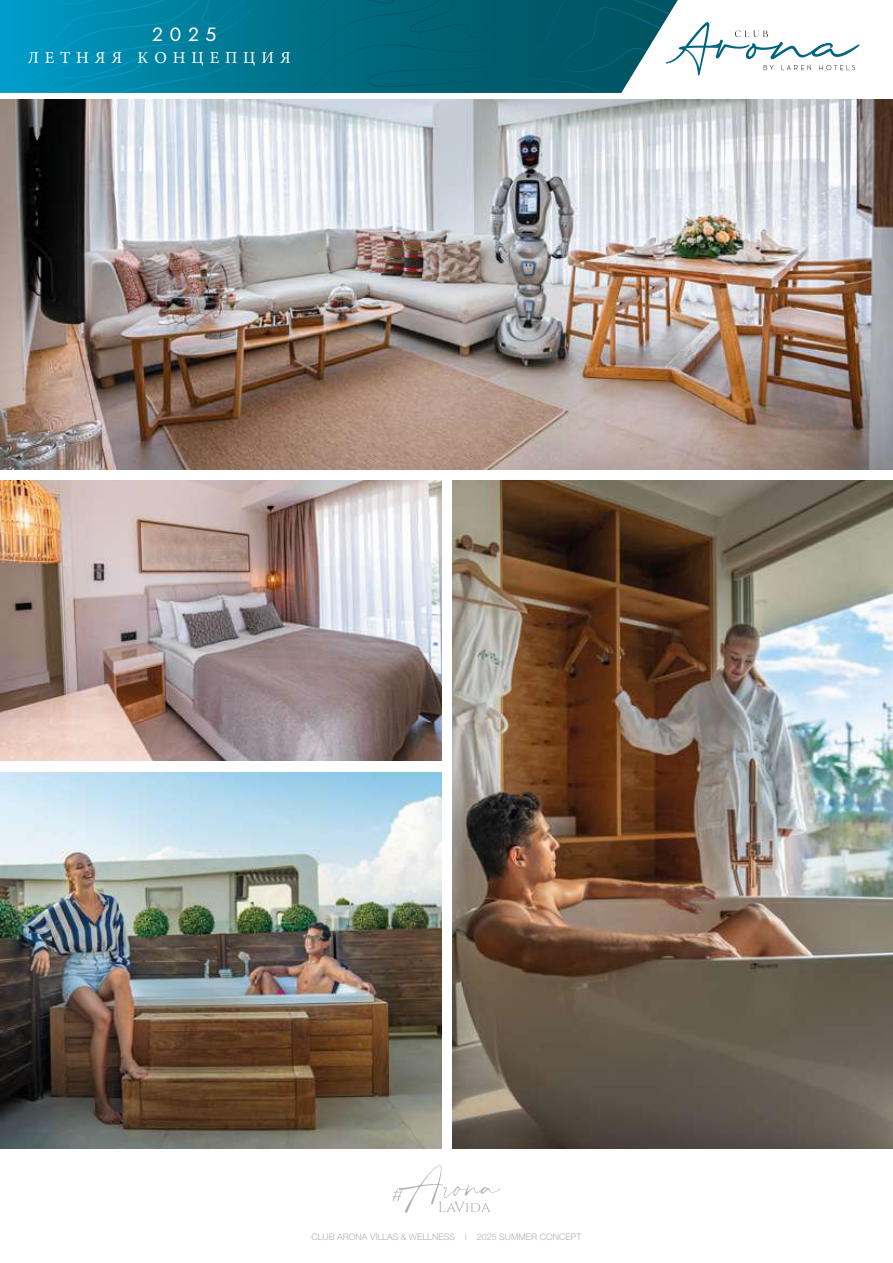
<style>
.page{position:relative;width:893px;height:1263px;background:#fff}
.page>*{position:absolute;margin:0;border:0;box-sizing:border-box;transform-origin:0 0}
.t1{font:19.05px "Jost";color:#fff}
.t2{font:16.8px "Minion Pro";letter-spacing:.35em;color:#fff}
.t3{font:300 9px "Helvetica Neue";color:#afb3b1}
</style>
<div class="page">
<svg style="left:0;top:0;width:678px;height:93px;background:#07758e"></svg>
<svg style="left:666px;top:22px;width:194px;height:53px"></svg>
<svg style="left:392px;top:1165px;width:109px;height:48px"></svg>
<img style="left:0;top:100px;width:893px;height:370px">
<img style="left:453px;top:481px;width:440px;height:668px">
<img style="left:0;top:481px;width:441px;height:280px">
<img style="left:0;top:773px;width:441px;height:376px">
<h1 class="t1" style="left:152px;top:21px;width:66px">2025</h1>
<h2 class="t2" style="left:28px;top:46px;width:264px">ЛЕТНЯЯ КОНЦЕПЦИЯ</h2>
<p class="t3" style="left:311px;top:1229px;width:271px">CLUB ARONA VILLAS &amp; WELLNESS l 2025 SUMMER CONCEPT</p>
</div>
